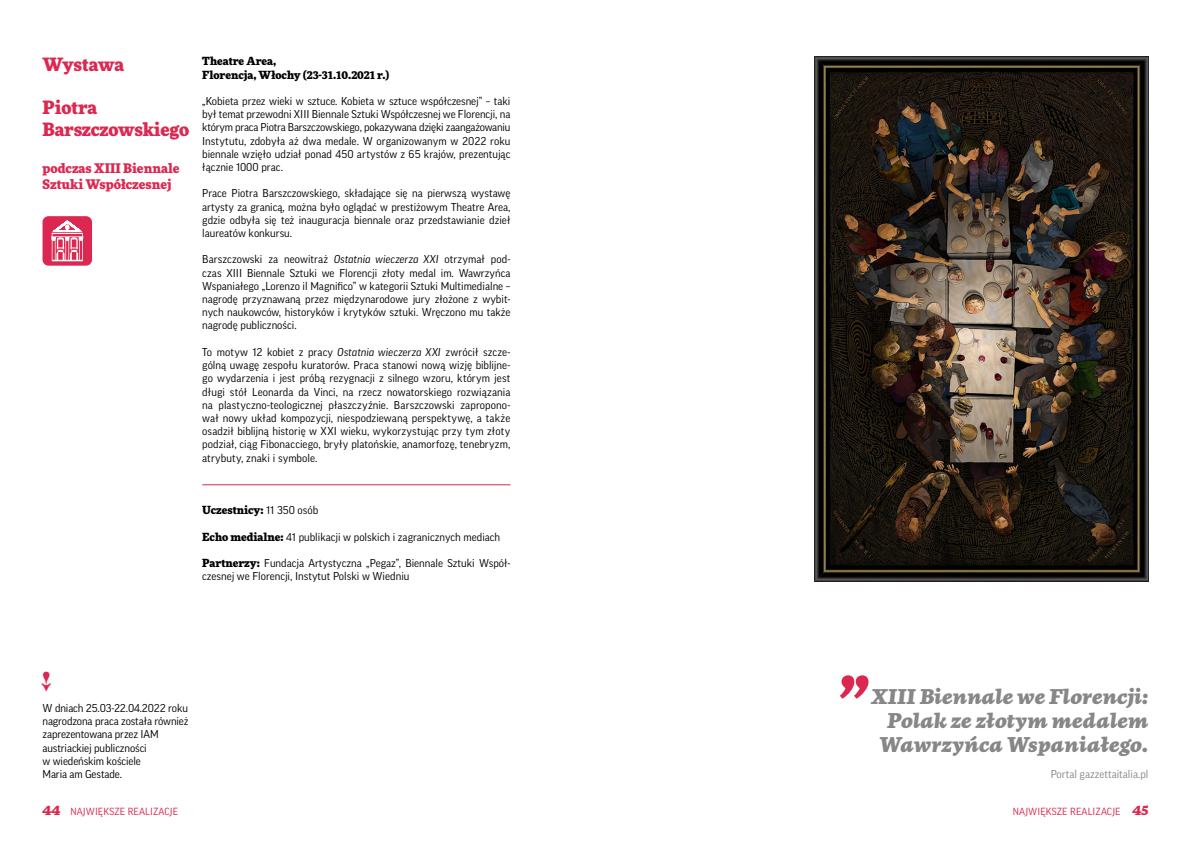
<style>
.page{position:relative;width:1191px;height:842px;background:#fff}
.page>*{position:absolute;margin:0;border:0;box-sizing:border-box;transform-origin:0 0}
.t1{font:italic 900 expanded 67.5px "More Pro";color:#dc2850}
.t2{font:italic 900 expanded 20px/24px "More Pro";color:#878787;text-align:right}
.t3{font:900 18px/21.6px "More Pro";letter-spacing:-.01em;color:#dc2850}
.t4{font:900 13px/15.6px "More Pro";color:#dc2850}
.t5{font:11px/13.2px "Good Pro";color:#000;text-align:justify}
.t6{font:900 11px/13.2px "More Pro";color:#000}
.t7{font:11px "Good Pro";color:#878787}
.t8{font:10px "Good Pro";letter-spacing:.01em;color:#dc2850}
.s1{font-style:italic}
.s2{font-family:"Good Pro";font-weight:400}
.s3{font-family:"More Pro";font-weight:900}
.s4{font-family:"More Pro";font-weight:900;font-style:italic;font-stretch:expanded;font-size:13px}
</style>
<div class="page">
<hr style="left:202px;top:484px;width:308px;height:1px;background:#dc2850">
<img style="left:815px;top:57px;width:333px;height:524px">
<div style="left:43px;top:216px;width:49px;height:50px;background:#dc2850;border-radius:6px"></div>
<svg style="left:51px;top:220px;width:32px;height:41px"></svg>
<h3 class="t3" style="left:43px;top:52px;width:83px">Wystawa</h3>
<h3 class="t3" style="left:43px;top:95px;width:148px">Piotra<br>Barszczowskiego</h3>
<p class="t4" style="left:43px;top:159px;width:138px">podczas XIII Biennale<br>Sztuki Współczesnej</p>
<p class="t6" style="left:202px;top:54px;width:189px">Theatre Area,<br>Florencja, Włochy (23-31.10.2021 r.)</p>
<p class="t5" style="left:202px;top:94px;width:310px">„Kobieta przez wieki w sztuce. Kobieta w sztuce współczesnej” – taki był temat przewodni XIII Biennale Sztuki Współczesnej we Florencji, na którym praca Piotra Barszczowskiego, pokazywana dzięki zaangażowaniu Instytutu, zdobyła aż dwa medale. W organizowanym w 2022 roku biennale wzięło udział ponad 450 artystów z 65 krajów, prezentując łącznie 1000 prac.</p>
<p class="t5" style="left:202px;top:187px;width:310px">Prace Piotra Barszczowskiego, składające się na pierwszą wystawę artysty za granicą, można było oglądać w prestiżowym Theatre Area, gdzie odbyła się też inauguracja biennale oraz przedstawianie dzieł laureatów konkursu.</p>
<p class="t5" style="left:202px;top:253px;width:310px">Barszczowski za neowitraż <span class="s1">Ostatnia wieczerza XXI</span> otrzymał pod&shy;czas XIII Biennale Sztuki we Florencji złoty medal im. Wawrzyńca Wspaniałego „Lorenzo il Magnifico” w kategorii Sztuki Multimedialne – nagrodę przyznawaną przez międzynarodowe jury złożone z wybit&shy;nych naukowców, historyków i krytyków sztuki. Wręczono mu także nagrodę publiczności.</p>
<p class="t5" style="left:202px;top:345px;width:310px">To motyw 12 kobiet z pracy <span class="s1">Ostatnia wieczerza XXI</span> zwrócił szcze&shy;gólną uwagę zespołu kuratorów. Praca stanowi nową wizję biblijne&shy;go wydarzenia i jest próbą rezygnacji z silnego wzoru, którym jest długi stół Leonarda da Vinci, na rzecz nowatorskiego rozwiązania na plastyczno-teologicznej płaszczyźnie. Barszczowski zapropono&shy;wał nowy układ kompozycji, niespodziewaną perspektywę, a także osadził biblijną historię w XXI wieku, wykorzystując przy tym złoty podział, ciąg Fibonacciego, bryły platońskie, anamorfozę, tenebryzm, atrybuty, znaki i symbole.</p>
<p class="t6" style="left:202px;top:503px;width:117px">Uczestnicy: <span class="s2">11 350 osób</span></p>
<p class="t5" style="left:202px;top:530px;width:299px"><span class="s3">Echo medialne:</span> 41 publikacji w polskich i zagranicznych mediach</p>
<p class="t5" style="left:202px;top:556px;width:310px"><span class="s3">Partnerzy:</span> Fundacja Artystyczna „Pegaz”, Biennale Sztuki Współ&shy;czesnej we Florencji, Instytut Polski w Wiedniu</p>
<p class="t5" style="left:43px;top:701px;width:147px;text-align:left">W dniach 25.03-22.04.2022 roku nagrodzona praca została również zaprezentowana przez IAM austriackiej publiczności<br>w wiedeńskim kościele<br>Maria am Gestade.</p>
<h1 class="t1" style="left:840px;top:610px;width:34px">„</h1>
<h2 class="t2" style="left:871px;top:682px;width:279px">XIII Biennale we Florencji:<br>Polak ze złotym medalem<br>Wawrzyńca Wspaniałego.</h2>
<p class="t7" style="left:1050px;top:768px;width:99px">Portal gazzettaitalia.pl</p>
<p class="t8" style="left:43px;top:806px;width:137px"><span class="s4">44</span> NAJWIĘKSZE REALIZACJE</p>
<p class="t8" style="left:1012px;top:806px;width:137px">NAJWIĘKSZE REALIZACJE <span class="s4">45</span></p>
</div>
